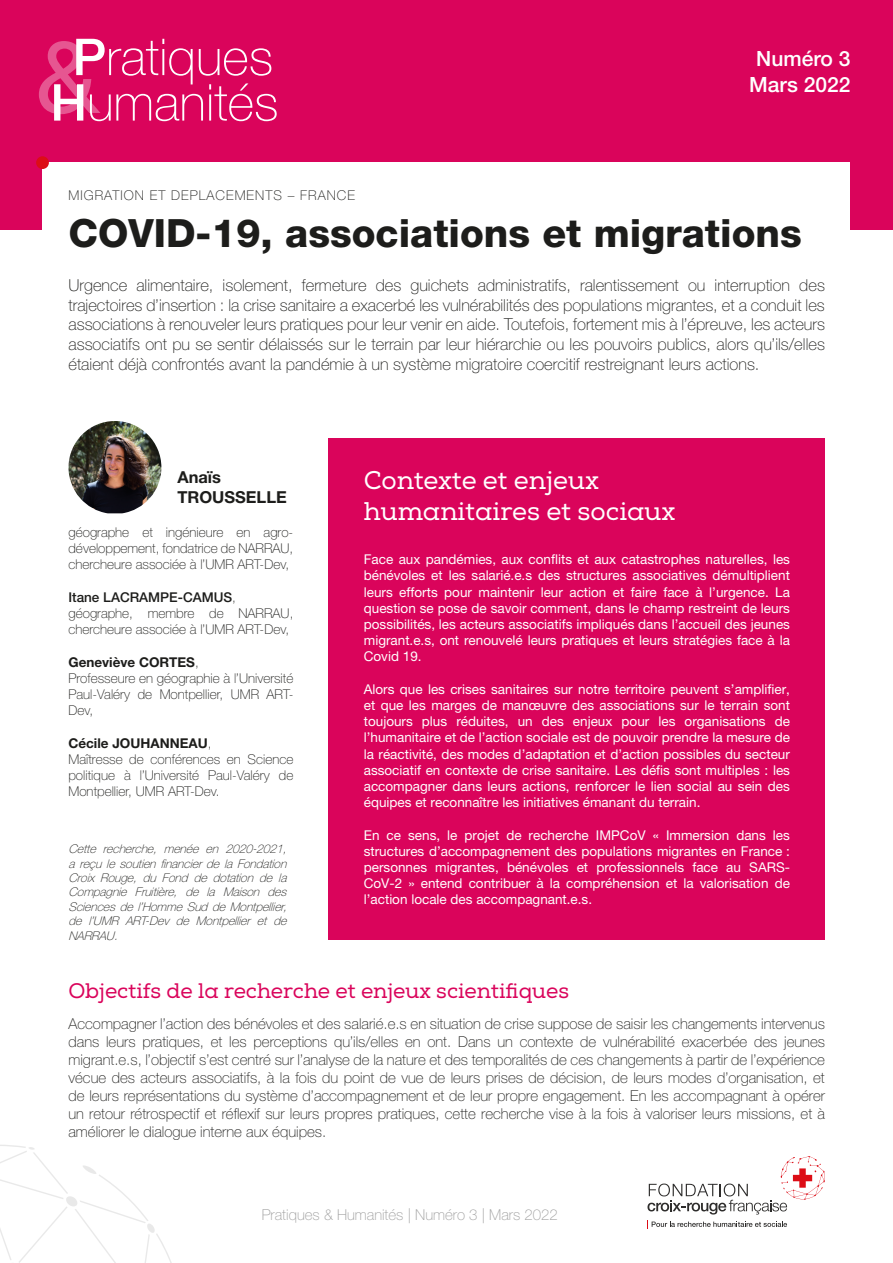
<style>
.page{position:relative;width:893px;height:1263px;background:#fff}
.page>*{position:absolute;margin:0;border:0;box-sizing:border-box;transform-origin:0 0}
.t1{font:100 50.85px/45.5px "Helvetica Neue LT Pro";color:#fff;text-align:center}
.t2{font:800 39px "Helvetica Neue LT Pro";color:#1d1d1b}
.t3{font:25.5px/30.6px "Nexa Slab";color:#fff}
.t4{font:21px "Nexa Slab";color:#da045b}
.t5{font:500 21px "Helvetica Neue LT Pro";color:#fff}
.t6{font:100 16.5px/19.8px "Helvetica Neue LT Pro";color:#1d1d1b;text-align:justify}
.t7{font:700 16.5px/19.8px "Helvetica Neue LT Pro";color:#1d1d1b}
.t8{font:100 15px/18px "Helvetica Neue LT Pro";color:#1d1d1b;text-align:justify}
.t9{font:100 15px "Helvetica Neue LT Pro";color:#9d9d9d}
.t10{font:13.5px/16.2px "Helvetica Neue LT Pro";color:#fff;text-align:justify}
.t11{font:100 13.5px/16.2px "Helvetica Neue LT Pro";color:#1d1d1b;text-align:justify}
.t12{font:700 13.5px "Helvetica Neue LT Pro";color:#1d1d1b}
.t13{font:100 13.5px "Helvetica Neue LT Pro";letter-spacing:.075em;color:#1d1d1b}
.t14{font:500 13.5px "Helvetica Neue LT Pro";color:#1d1d1b}
.t15{font:italic 100 12px/14.4px "Helvetica Neue LT Pro";color:#1d1d1b;text-align:justify}
.s1{font-weight:500}
.s2{font-weight:100}
</style>
<div class="page">
<div style="left:0;top:0;width:893px;height:229px;background:#da045b"></div>
<div style="left:43px;top:163px;width:807px;height:232px;background:#fff"></div>
<div style="left:329px;top:438px;width:496px;height:502px;background:#da045b"></div>
<svg style="left:651px;top:1221px;width:136px;height:6px"></svg>
<svg style="left:647px;top:1156px;width:178px;height:58px"></svg>
<img style="left:68px;top:421px;width:93px;height:92px">
<div style="left:36px;top:156px;width:13px;height:13px;background:#dc0d16;border-radius:50%"></div>
<svg style="left:0;top:1145px;width:172px;height:118px"></svg>
<svg style="left:39px;top:41px;width:61px;height:73px"></svg>
<p class="t1" style="left:50px;top:34px;width:230px"><span class="s1">P</span>ratiques<br><span class="s1">H</span>umanités</p>
<p class="t13" style="left:68px;top:188px;width:288px">MIGRATION ET DEPLACEMENTS – FRANCE</p>
<p class="t5" style="left:756px;top:46px;width:96px">Numéro 3</p>
<p class="t5" style="left:749px;top:72px;width:103px">Mars 2022</p>
<p class="t2" style="left:68px;top:209px;width:735px">COVID-19, associations et migrations</p>
<p class="t6" style="left:68px;top:275px;width:758px">Urgence alimentaire, isolement, fermeture des guichets administratifs, ralentissement ou interruption des trajectoires d’insertion : la crise sanitaire a exacerbé les vulnérabilités des populations migrantes, et a conduit les associations à renouveler leurs pratiques pour leur venir en aide. Toutefois, fortement mis à l’épreuve, les acteurs associatifs ont pu se sentir délaissés sur le terrain par leur hiérarchie ou les pouvoirs publics, alors qu’ils/elles étaient déjà confrontés avant la pandémie à un système migratoire coercitif restreignant leurs actions.</p>
<p class="t7" style="left:177px;top:467px;width:111px">Anaïs<br>TROUSSELLE</p>
<p class="t11" style="left:68px;top:524px;width:226px">géographe et ingénieure en agro&shy;développement, fondatrice de NARRAU, chercheure associée à l’UMR ART-Dev,</p>
<p class="t14" style="left:68px;top:589px;width:169px">Itane LACRAMPE-CAMUS<span class="s2">,</span></p>
<p class="t11" style="left:68px;top:605px;width:226px">géographe, membre de NARRAU, chercheure associée à l’UMR ART-Dev,</p>
<p class="t12" style="left:68px;top:653px;width:132px">Geneviève CORTES<span class="s2">,</span></p>
<p class="t11" style="left:68px;top:670px;width:226px">Professeure en géographie à l’Université Paul-Valéry de Montpellier, UMR ART-Dev,</p>
<p class="t12" style="left:68px;top:734px;width:144px">Cécile JOUHANNEAU<span class="s2">,</span></p>
<p class="t11" style="left:68px;top:751px;width:226px">Maîtresse de conférences en Science politique à l’Université Paul-Valéry de Montpellier, UMR ART-Dev.</p>
<p class="t15" style="left:68px;top:842px;width:223px">Cette recherche, menée en 2020-2021, a reçu le soutien financier de la Fondation Croix Rouge, du Fond de dotation de la Compagnie Fruitière, de la Maison des Sciences de l’Homme Sud de Montpellier, de l’UMR ART-Dev de Montpellier et de NARRAU.</p>
<p class="t3" style="left:364px;top:466px;width:313px">Contexte et enjeux humanitaires et sociaux</p>
<p class="t10" style="left:364px;top:551px;width:428px">Face aux pandémies, aux conflits et aux catastrophes naturelles, les bénévoles et les salarié.e.s des structures associatives démultiplient leurs efforts pour maintenir leur action et faire face à l’urgence. La question se pose de savoir comment, dans le champ restreint de leurs possibilités, les acteurs associatifs impliqués dans l’accueil des jeunes migrant.e.s, ont renouvelé leurs pratiques et leurs stratégies face à la Covid 19.</p>
<p class="t10" style="left:364px;top:681px;width:428px">Alors que les crises sanitaires sur notre territoire peuvent s’amplifier, et que les marges de manœuvre des associations sur le terrain sont toujours plus réduites, un des enjeux pour les organisations de l’humanitaire et de l’action sociale est de pouvoir prendre la mesure de la réactivité, des modes d’adaptation et d’action possibles du secteur associatif en contexte de crise sanitaire. Les défis sont multiples : les accompagner dans leurs actions, renforcer le lien social au sein des équipes et reconnaître les initiatives émanant du terrain.</p>
<p class="t10" style="left:364px;top:826px;width:428px">En ce sens, le projet de recherche IMPCoV « Immersion dans les structures d’accompagnement des populations migrantes en France : personnes migrantes, bénévoles et professionnels face au SARS-CoV-2 » entend contribuer à la compréhension et la valorisation de l’action locale des accompagnant.e.s.</p>
<p class="t4" style="left:68px;top:978px;width:502px">Objectifs de la recherche et enjeux scientifiques</p>
<p class="t8" style="left:68px;top:1014px;width:758px">Accompagner l’action des bénévoles et des salarié.e.s en situation de crise suppose de saisir les changements intervenus dans leurs pratiques, et les perceptions qu’ils/elles en ont. Dans un contexte de vulnérabilité exacerbée des jeunes migrant.e.s, l’objectif s’est centré sur l’analyse de la nature et des temporalités de ces changements à partir de l’expérience vécue des acteurs associatifs, à la fois du point de vue de leurs prises de décision, de leurs modes d’organisation, et de leurs représentations du système d’accompagnement et de leur propre engagement. En les accompagnant à opérer un retour rétrospectif et réflexif sur leurs propres pratiques, cette recherche vise à la fois à valoriser leurs missions, et à améliorer le dialogue interne aux équipes.</p>
<p class="t9" style="left:262px;top:1206px;width:298px">Pratiques &amp; Humanités | Numéro 3 | Mars 2022</p>
</div>
